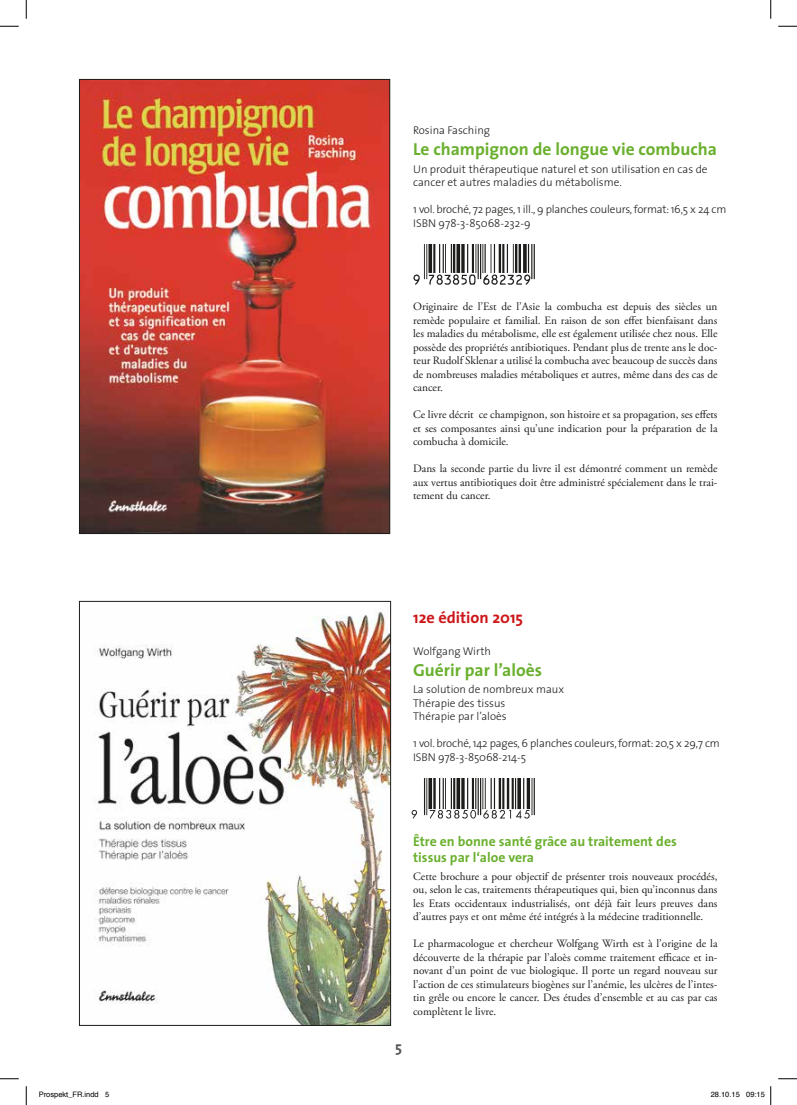
<style>
.page{position:relative;width:797px;height:1105px;background:#fff}
.page>*{position:absolute;margin:0;border:0;box-sizing:border-box;transform-origin:0 0}
.t1{font:700 17.5px "The Sans";color:#6ab02e}
.t2{font:700 16.25px "The Sans";color:#cd171a}
.t3{font:700 15px "The Sans";color:#575756}
.t4{font:700 13.75px/16.5px "The Sans";color:#6ab02e}
.t5{font:11.25px/13.5px "Adobe Garamond Pro";color:#1d1d1b;text-align:justify}
.t6{font:300 11.25px/13.5px "The Sans";color:#1d1d1b}
.t7{font:7.5px "Helvetica";color:#000}
</style>
<div class="page">
<img style="left:81px;top:81px;width:307px;height:451px">
<div style="left:79px;top:79px;width:311px;height:455px;border:1px solid #1d1d1b"></div>
<img style="left:93px;top:608px;width:296px;height:415px">
<div style="left:79px;top:601px;width:312px;height:424px;border:1px solid #1d1d1b"></div>
<img style="left:411px;top:778px;width:124px;height:41px">
<img style="left:413px;top:244px;width:122px;height:40px">
<svg style="left:0;top:25px;width:19px;height:2px"></svg>
<svg style="left:778px;top:25px;width:19px;height:2px"></svg>
<svg style="left:0;top:1078px;width:19px;height:1px"></svg>
<svg style="left:778px;top:1078px;width:19px;height:1px"></svg>
<svg style="left:25px;top:0;width:2px;height:19px"></svg>
<svg style="left:25px;top:1086px;width:2px;height:19px"></svg>
<svg style="left:770px;top:0;width:1px;height:19px"></svg>
<svg style="left:770px;top:1086px;width:1px;height:19px"></svg>
<p class="t6" style="left:413px;top:123px;width:78px">Rosina Fasching</p>
<h1 class="t1" style="left:413px;top:135px;width:305px">Le champignon de longue vie combucha</h1>
<p class="t6" style="left:413px;top:162px;width:296px">Un produit thérapeutique naturel et son utilisation en cas de cancer et autres maladies du métabolisme.</p>
<p class="t6" style="left:413px;top:202px;width:315px">1 vol. broché, 72 pages, 1 ill., 9 planches couleurs, format: 16,5 x 24 cm<br>ISBN 978-3-85068-232-9</p>
<p class="t5" style="left:413px;top:300px;width:306px">Originaire de l’Est de l’Asie la combucha est depuis des siècles un remède populaire et familial. En raison de son effet bienfaisant dans les maladies du métabolisme, elle est également utilisée chez nous. Elle possède des propriétés antibiotiques. Pendant plus de trente ans le doc&shy;teur Rudolf Sklenar a utilisé la combucha avec beaucoup de succès dans de nombreuses maladies métaboliques et autres, même dans des cas de cancer.</p>
<p class="t5" style="left:413px;top:408px;width:306px">Ce livre décrit ce champignon, son histoire et sa propagation, ses effets et ses composantes ainsi qu’une indication pour la préparation de la combucha à domicile.</p>
<p class="t5" style="left:413px;top:462px;width:306px">Dans la seconde partie du livre il est démontré comment un remède aux vertus antibiotiques doit être administré spécialement dans le trai&shy;tement du cancer.</p>
<h2 class="t2" style="left:413px;top:604px;width:112px">12e édition 2015</h2>
<p class="t6" style="left:413px;top:644px;width:79px">Wolfgang Wirth</p>
<h1 class="t1" style="left:413px;top:655px;width:130px">Guérir par l’aloès</h1>
<p class="t6" style="left:413px;top:682px;width:152px">La solution de nombreux maux<br>Thérapie des tissus<br>Thérapie par l’aloès</p>
<p class="t6" style="left:413px;top:736px;width:308px">1 vol. broché, 142 pages, 6 planches couleurs, format: 20,5 x 29,7 cm<br>ISBN 978-3-85068-214-5</p>
<p class="t4" style="left:413px;top:832px;width:265px">Être en bonne santé grâce au traitement des tissus par l‘aloe vera</p>
<h3 class="t3" style="left:395px;top:1034px;width:8px">5</h3>
<p class="t5" style="left:413px;top:870px;width:306px">Cette brochure a pour objectif de présenter trois nouveaux procédés, ou, selon le cas, traitements thérapeutiques qui, bien qu’inconnus dans les Etats occidentaux industrialisés, ont déjà fait leurs preuves dans d’autres pays et ont même été intégrés à la médecine traditionnelle.</p>
<p class="t5" style="left:413px;top:937px;width:306px">Le pharmacologue et chercheur Wolfgang Wirth est à l’origine de la découverte de la thérapie par l’aloès comme traitement efficace et in&shy;novant d’un point de vue biologique. Il porte un regard nouveau sur l’action de ces stimulateurs biogènes sur l’anémie, les ulcères de l’intes&shy;tin grêle ou encore le cancer. Des études d’ensemble et au cas par cas complètent le livre.</p>
<p class="t7" style="left:39px;top:1089px;width:72px">Prospekt_FR.indd 5</p>
<p class="t7" style="left:710px;top:1089px;width:56px">28.10.15 09:15</p>
</div>
